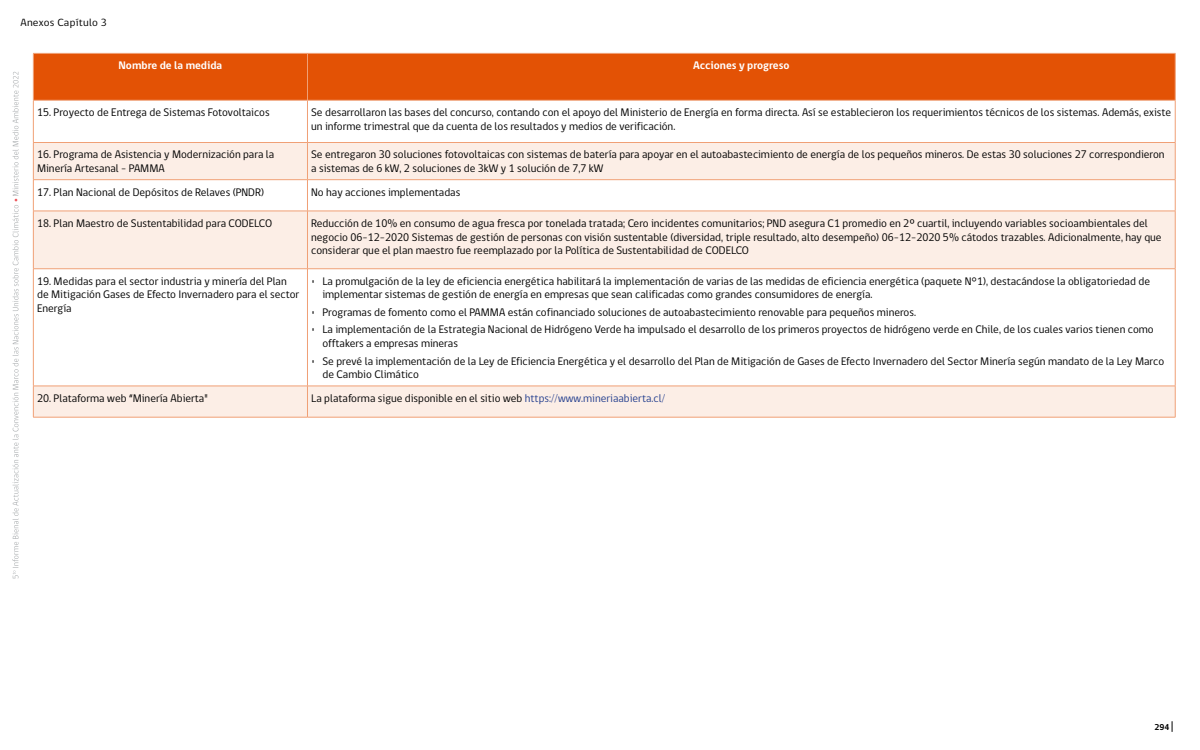
<style>
.page{position:relative;width:1200px;height:750px;background:#fff}
.page>*{position:absolute;margin:0;border:0;box-sizing:border-box;transform-origin:0 0}
.t1{font:11.25px/13.8px "gob CL";color:#000}
.t2{font:700 11.25px "gob CL";color:#fff}
.t3{font:10.69px "gob CL";letter-spacing:.02em;color:#000;scale:1.05 1}
.t4{font:700 8.75px "gob CL";color:#000}
.s1{color:#25408f}
</style>
<div class="page">
<svg style="left:12px;top:72px;width:7px;height:506px"></svg>
<div style="left:34px;top:54px;width:1141px;height:46px;background:#e35205"></div>
<svg style="left:34px;top:143px;width:1141px;height:274px"></svg>
<hr style="left:33px;top:53px;width:274px;height:1px;background:#f0a076">
<hr style="left:33px;top:54px;width:1px;height:46px;background:#f0a076">
<hr style="left:307px;top:53px;width:868px;height:1px;background:#f0a076">
<hr style="left:307px;top:54px;width:1px;height:46px;background:#f0a076">
<hr style="left:1175px;top:54px;width:1px;height:46px;background:#f0a076">
<hr style="left:33px;top:100px;width:274px;height:1px;background:#f0a076">
<hr style="left:307px;top:100px;width:868px;height:1px;background:#f0a076">
<hr style="left:33px;top:100px;width:1px;height:42px;background:#f0a076">
<hr style="left:307px;top:100px;width:1px;height:42px;background:#f0a076">
<hr style="left:1175px;top:100px;width:1px;height:42px;background:#f0a076">
<hr style="left:33px;top:142px;width:274px;height:1px;background:#f0a076">
<hr style="left:33px;top:143px;width:1px;height:36px;background:#f0a076">
<hr style="left:307px;top:142px;width:868px;height:1px;background:#f0a076">
<hr style="left:307px;top:143px;width:1px;height:36px;background:#f0a076">
<hr style="left:1175px;top:143px;width:1px;height:36px;background:#f0a076">
<hr style="left:33px;top:179px;width:274px;height:1px;background:#f0a076">
<hr style="left:33px;top:180px;width:1px;height:31px;background:#f0a076">
<hr style="left:307px;top:179px;width:868px;height:1px;background:#f0a076">
<hr style="left:307px;top:180px;width:1px;height:31px;background:#f0a076">
<hr style="left:1175px;top:180px;width:1px;height:31px;background:#f0a076">
<hr style="left:33px;top:211px;width:274px;height:1px;background:#f0a076">
<hr style="left:33px;top:211px;width:1px;height:58px;background:#f0a076">
<hr style="left:307px;top:211px;width:868px;height:1px;background:#f0a076">
<hr style="left:307px;top:211px;width:1px;height:58px;background:#f0a076">
<hr style="left:1175px;top:211px;width:1px;height:58px;background:#f0a076">
<hr style="left:33px;top:269px;width:274px;height:1px;background:#f0a076">
<hr style="left:33px;top:269px;width:1px;height:117px;background:#f0a076">
<hr style="left:307px;top:269px;width:868px;height:1px;background:#f0a076">
<hr style="left:307px;top:269px;width:1px;height:117px;background:#f0a076">
<hr style="left:1175px;top:269px;width:1px;height:117px;background:#f0a076">
<hr style="left:33px;top:386px;width:274px;height:1px;background:#f0a076">
<hr style="left:33px;top:386px;width:1px;height:31px;background:#f0a076">
<hr style="left:307px;top:386px;width:868px;height:1px;background:#f0a076">
<hr style="left:307px;top:386px;width:1px;height:31px;background:#f0a076">
<hr style="left:1175px;top:386px;width:1px;height:31px;background:#f0a076">
<hr style="left:33px;top:417px;width:274px;height:1px;background:#f0a076">
<hr style="left:307px;top:417px;width:868px;height:1px;background:#f0a076">
<p class="t3" style="left:21px;top:16px;width:84px">Anexos Capítulo 3</p>
<p class="t2" style="left:119px;top:58px;width:105px">Nombre de la medida</p>
<p class="t2" style="left:693px;top:58px;width:98px">Acciones y progreso</p>
<p class="t1" style="left:37px;top:106px;width:234px">15. Proyecto de Entrega de Sistemas Fotovoltaicos</p>
<p class="t1" style="left:311px;top:106px;width:861px">Se desarrollaron las bases del concurso, contando con el apoyo del Ministerio de Energía en forma directa. Así se establecieron los requerimientos técnicos de los sistemas. Además, existe un informe trimestral que da cuenta de los resultados y medios de verificación.</p>
<p class="t1" style="left:37px;top:148px;width:239px">16. Programa de Asistencia y Modernización para la<br>Minería Artesanal - PAMMA</p>
<p class="t1" style="left:311px;top:148px;width:855px">Se entregaron 30 soluciones fotovoltaicas con sistemas de batería para apoyar en el autoabastecimiento de energía de los pequeños mineros. De estas 30 soluciones 27 correspondieron a sistemas de 6 kW, 2 soluciones de 3kW y 1 solución de 7,7 kW</p>
<p class="t1" style="left:37px;top:185px;width:229px">17. Plan Nacional de Depósitos de Relaves (PNDR)</p>
<p class="t1" style="left:311px;top:185px;width:151px">No hay acciones implementadas</p>
<p class="t1" style="left:37px;top:217px;width:237px">18. Plan Maestro de Sustentabilidad para CODELCO</p>
<p class="t1" style="left:311px;top:217px;width:852px">Reducción de 10% en consumo de agua fresca por tonelada tratada; Cero incidentes comunitarios; PND asegura C1 promedio en 2º cuartil, incluyendo variables socioambientales del negocio 06-12-2020 Sistemas de gestión de personas con visión sustentable (diversidad, triple resultado, alto desempeño) 06-12-2020 5% cátodos trazables. Adicionalmente, hay que considerar que el plan maestro fue reemplazado por la Política de Sustentabilidad de CODELCO</p>
<p class="t1" style="left:37px;top:274px;width:264px">19. Medidas para el sector industria y minería del Plan de Mitigación Gases de Efecto Invernadero para el sector<br>Energía</p>
<p class="t1" style="left:322px;top:274px;width:829px;text-indent:-11px">• La promulgación de la ley de eficiencia energética habilitará la implementación de varias de las medidas de eficiencia energética (paquete N°1), destacándose la obligatoriedad de implementar sistemas de gestión de energía en empresas que sean calificadas como grandes consumidores de energía.</p>
<p class="t1" style="left:311px;top:306px;width:606px">• Programas de fomento como el PAMMA están cofinanciado soluciones de autoabastecimiento renovable para pequeños mineros.</p>
<p class="t1" style="left:322px;top:323px;width:833px;text-indent:-11px">• La implementación de la Estrategia Nacional de Hidrógeno Verde ha impulsado el desarrollo de los primeros proyectos de hidrógeno verde en Chile, de los cuales varios tienen como offtakers a empresas mineras</p>
<p class="t1" style="left:322px;top:354px;width:843px;text-indent:-11px">• Se prevé la implementación de la Ley de Eficiencia Energética y el desarrollo del Plan de Mitigación de Gases de Efecto Invernadero del Sector Minería según mandato de la Ley Marco de Cambio Climático</p>
<p class="t1" style="left:37px;top:392px;width:172px">20. Plataforma web “Minería Abierta"</p>
<p class="t1" style="left:311px;top:392px;width:355px">La plataforma sigue disponible en el sitio web <span class="s1">https://www.mineriaabierta.cl/</span></p>
<p class="t4" style="left:1154px;top:721px;width:17px">294</p>
</div>
